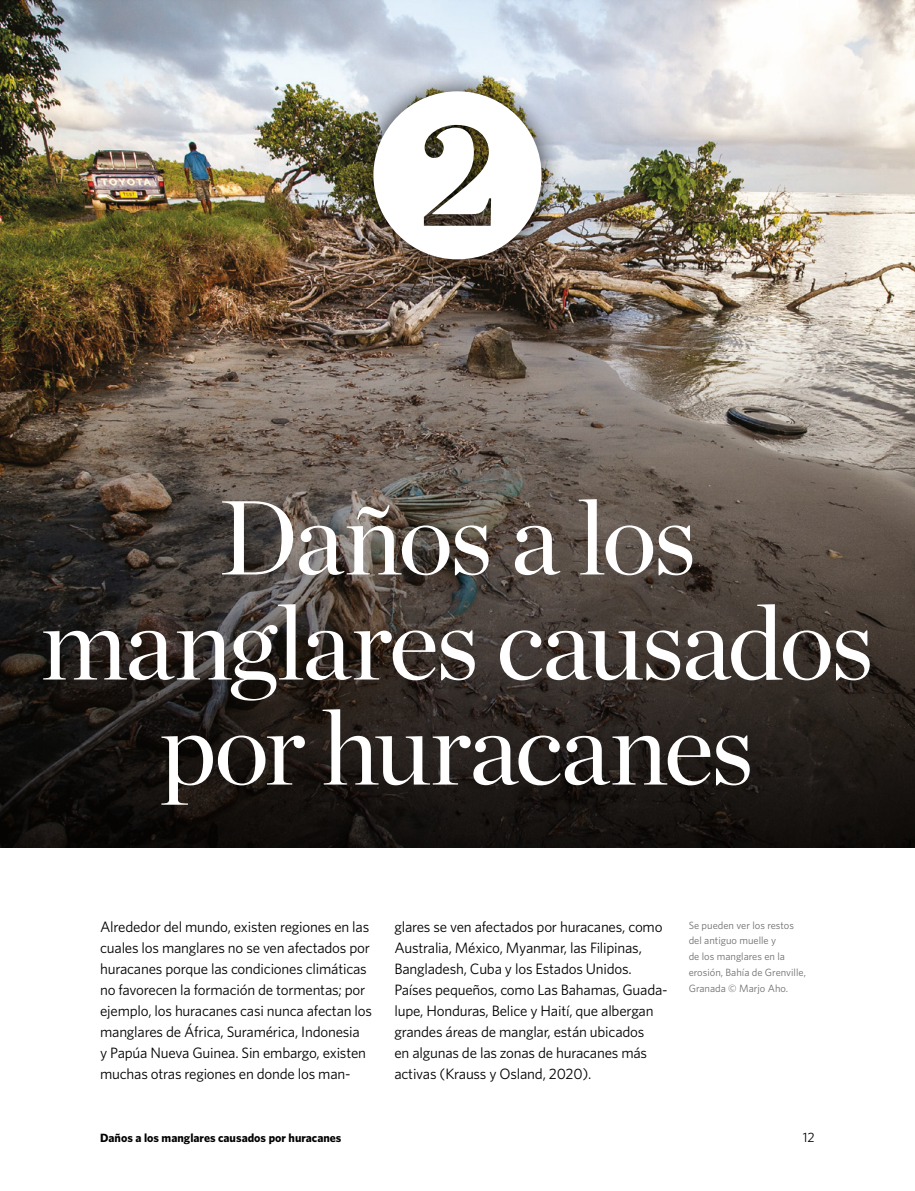
<style>
.page{position:relative;width:915px;height:1191px;background:#fff}
.page>*{position:absolute;margin:0;border:0;box-sizing:border-box;transform-origin:0 0}
.TNC_Header_A{font:105px/105px "Chronicle Display";letter-spacing:-.025em;color:#fff;text-align:center}
.TNC_Paragraph_A{font:15px/21px "Whitney";letter-spacing:-.015em;color:#000}
.t1{font:13.5px "Whitney";color:#000}
.t2{font:700 12px "Whitney";color:#000}
.TNC_Caption{font:10.5px/15.8px "Whitney";color:#706f6f}
</style>
<div class="page">
<img style="left:0;top:0;width:914px;height:312px">
<svg style="left:0;top:312px;width:914px;height:535px;background:#4c433c"></svg>
<div style="left:350px;top:69px;width:214px;height:213px;background:#000;opacity:.75"></div>
<svg style="left:373px;top:91px;width:168px;height:168px"></svg>
<p class="TNC_Header_A" style="left:41px;top:477px;width:834px">Daños a los manglares causados por huracanes</p>
<p class="TNC_Paragraph_A" style="left:100px;top:915px;width:273px">Alrededor del mundo, existen regiones en las cuales los manglares no se ven afectados por huracanes porque las condiciones climáticas no favorecen la formación de tormentas; por ejemplo, los huracanes casi nunca afectan los manglares de África, Suramérica, Indonesia<br>y Papúa Nueva Guinea. Sin embargo, existen muchas otras regiones en donde los man-</p>
<p class="TNC_Paragraph_A" style="left:394px;top:915px;width:274px">glares se ven afectados por huracanes, como Australia, México, Myanmar, las Filipinas, Bangladesh, Cuba y los Estados Unidos.<br>Países pequeños, como Las Bahamas, Guada&shy;lupe, Honduras, Belice y Haití, que albergan grandes áreas de manglar, están ubicados<br>en algunas de las zonas de huracanes más activas (Krauss y Osland, 2020).</p>
<p class="TNC_Caption" style="left:688px;top:917px;width:119px">Se pueden ver los restos del antiguo muelle y<br>de los manglares en la erosión, Bahía de Grenville,<br>Granada © Marjo Aho.</p>
<p class="t2" style="left:100px;top:1130px;width:243px">Daños a los manglares causados por huracanes</p>
<p class="t1" style="left:802px;top:1129px;width:14px">12</p>
</div>
